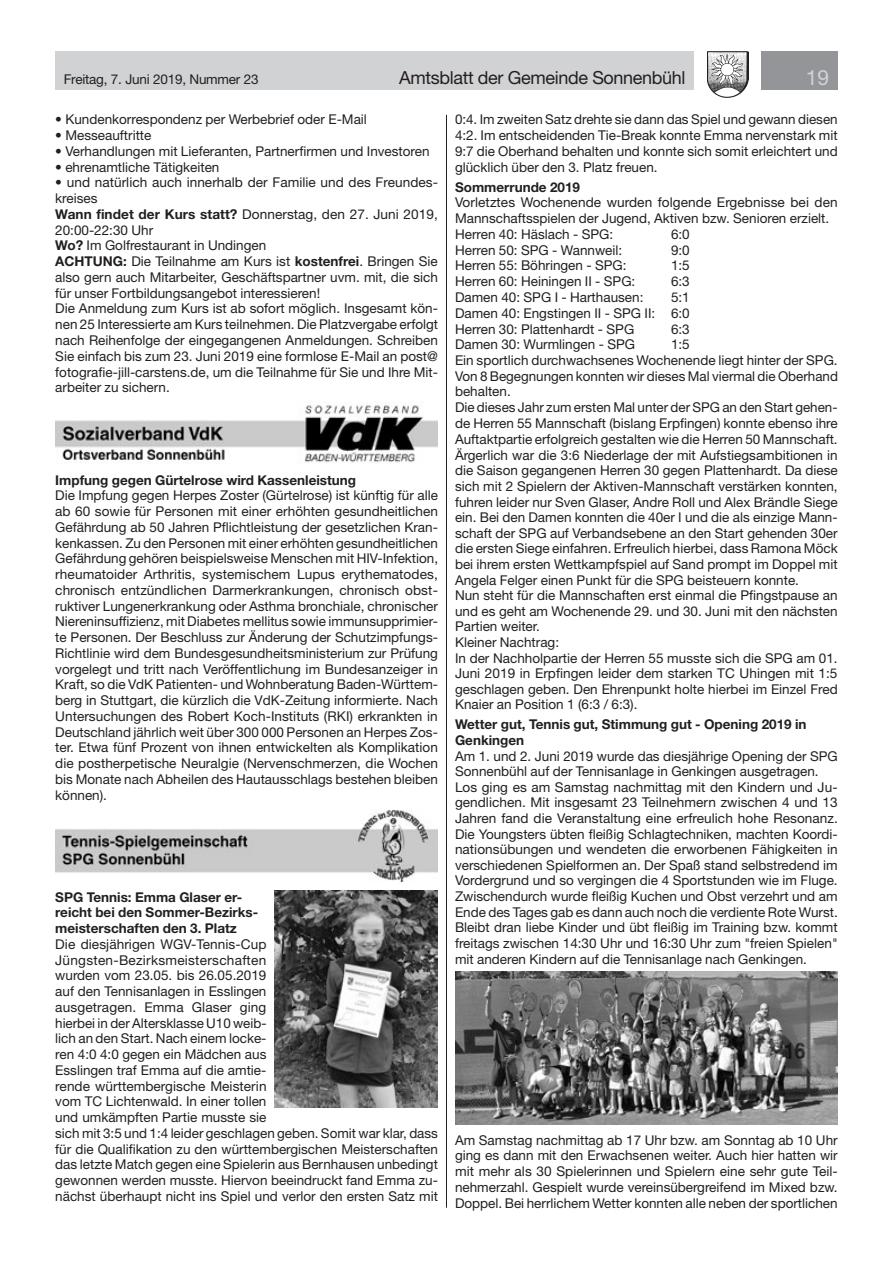
<style>
.page{position:relative;width:893px;height:1263px;background:#fff}
.page>*{position:absolute;margin:0;border:0;box-sizing:border-box;transform-origin:0 0}
.t1{font:21px "Helvetica Neue LT Std";color:#d1d2d4}
.t2{font:18px "Helvetica Neue LT Std";letter-spacing:-.02em;color:#231f20}
.t3{font:13.5px/15.8px "Helvetica Neue LT Std";color:#231f20}
.t4{font:700 13.5px/15.8px "Helvetica Neue LT Std";color:#231f20}
.s1{font-weight:700}
</style>
<div class="page">
<div style="left:55px;top:51px;width:639px;height:38px;background:#d1d2d4"></div>
<div style="left:761px;top:51px;width:77px;height:38px;background:#939598"></div>
<img style="left:707px;top:51px;width:41px;height:47px">
<img style="left:55px;top:403px;width:383px;height:60px">
<img style="left:55px;top:809px;width:383px;height:73px">
<img style="left:455px;top:971px;width:383px;height:153px">
<hr style="left:446px;top:115px;width:1px;height:1093px;background:#231f20">
<img style="left:275px;top:890px;width:163px;height:217px">
<p class="t3" style="left:64px;top:71px;width:196px">Freitag, 7. Juni 2019, Nummer 23</p>
<h2 class="t2" style="left:399px;top:67px;width:288px">Amtsblatt der Gemeinde Sonnenbühl</h2>
<h1 class="t1" style="left:806px;top:65px;width:25px">19</h1>
<p class="t3" style="left:55px;top:112px;width:313px">• Kundenkorrespondenz per Werbebrief oder E-Mail</p>
<p class="t3" style="left:55px;top:127px;width:98px">• Messeauftritte</p>
<p class="t3" style="left:55px;top:143px;width:376px">• Verhandlungen mit Lieferanten, Partnerfirmen und Investoren</p>
<p class="t3" style="left:55px;top:159px;width:166px">• ehrenamtliche Tätigkeiten</p>
<p class="t3" style="left:55px;top:175px;width:384px">• und natürlich auch innerhalb der Familie und des Freundes&shy;kreises<br><span class="s1">Wann findet der Kurs statt?</span> Donnerstag, den 27. Juni 2019, 20:00-22:30 Uhr<br><span class="s1">Wo?</span> Im Golfrestaurant in Undingen<br><span class="s1">ACHTUNG:</span> Die Teilnahme am Kurs ist <span class="s1">kostenfrei</span>. Bringen Sie also gern auch Mitarbeiter, Geschäftspartner uvm. mit, die sich für unser Fortbildungsangebot interessieren!<br>Die Anmeldung zum Kurs ist ab sofort möglich. Insgesamt kön&shy;nen 25 Interessierte am Kurs teilnehmen. Die Platzvergabe erfolgt nach Reihenfolge der eingegangenen Anmeldungen. Schreiben Sie einfach bis zum 23. Juni 2019 eine formlose E-Mail an post@ fotografie-jill-carstens.de, um die Teilnahme für Sie und Ihre Mit&shy;arbeiter zu sichern.</p>
<p class="t3" style="left:455px;top:112px;width:384px;text-align:justify">0:4. Im zweiten Satz drehte sie dann das Spiel und gewann diesen 4:2. Im entscheidenden Tie-Break konnte Emma nervenstark mit 9:7 die Oberhand behalten und konnte sich somit erleichtert und glücklich über den 3. Platz freuen.</p>
<p class="t4" style="left:455px;top:179px;width:127px">Sommerrunde 2019</p>
<p class="t3" style="left:455px;top:195px;width:384px">Vorletztes Wochenende wurden folgende Ergebnisse bei den<br>Mannschaftsspielen der Jugend, Aktiven bzw. Senioren erzielt.<br>Herren 40: Häslach - SPG:</p>
<p class="t3" style="left:671px;top:226px;width:20px">6:0</p>
<p class="t3" style="left:455px;top:242px;width:169px">Herren 50: SPG - Wannweil:</p>
<p class="t3" style="left:671px;top:242px;width:20px">9:0</p>
<p class="t3" style="left:455px;top:258px;width:173px">Herren 55: Böhringen - SPG:</p>
<p class="t3" style="left:671px;top:258px;width:20px">1:5</p>
<p class="t3" style="left:455px;top:273px;width:182px">Herren 60: Heiningen II - SPG:</p>
<p class="t3" style="left:671px;top:273px;width:20px">6:3</p>
<p class="t3" style="left:455px;top:289px;width:190px">Damen 40: SPG I - Harthausen:</p>
<p class="t3" style="left:455px;top:289px;width:236px;text-align:justify;text-indent:216px">5:1<br>Damen 40: Engstingen II - SPG II: 6:0<br>Herren 30: Plattenhardt - SPG</p>
<p class="t3" style="left:671px;top:321px;width:20px">6:3</p>
<p class="t3" style="left:455px;top:336px;width:182px">Damen 30: Wurmlingen - SPG</p>
<p class="t3" style="left:455px;top:336px;width:384px;text-indent:216px">1:5<br>Ein sportlich durchwachsenes Wochenende liegt hinter der SPG.<br>Von 8 Begegnungen konnten wir dieses Mal viermal die Oberhand behalten.<br>Die dieses Jahr zum ersten Mal unter der SPG an den Start gehen&shy;de Herren 55 Mannschaft (bislang Erpfingen) konnte ebenso ihre Auftaktpartie erfolgreich gestalten wie die Herren 50 Mannschaft.<br>Ärgerlich war die 3:6 Niederlage der mit Aufstiegsambitionen in die Saison gegangenen Herren 30 gegen Plattenhardt. Da diese sich mit 2 Spielern der Aktiven-Mannschaft verstärken konnten, fuhren leider nur Sven Glaser, Andre Roll und Alex Brändle Siege ein. Bei den Damen konnten die 40er I und die als einzige Mann&shy;schaft der SPG auf Verbandsebene an den Start gehenden 30er die ersten Siege einfahren. Erfreulich hierbei, dass Ramona Möck bei ihrem ersten Wettkampfspiel auf Sand prompt im Doppel mit Angela Felger einen Punkt für die SPG beisteuern konnte.<br>Nun steht für die Mannschaften erst einmal die Pfingstpause an und es geht am Wochenende 29. und 30. Juni mit den nächsten Partien weiter.<br>Kleiner Nachtrag:<br>In der Nachholpartie der Herren 55 musste sich die SPG am 01.<br>Juni 2019 in Erpfingen leider dem starken TC Uhingen mit 1:5 geschlagen geben. Den Ehrenpunkt holte hierbei im Einzel Fred Knaier an Position 1 (6:3 / 6:3).</p>
<p class="t4" style="left:455px;top:716px;width:353px">Wetter gut, Tennis gut, Stimmung gut - Opening 2019 in<br>Genkingen</p>
<p class="t3" style="left:455px;top:748px;width:384px">Am 1. und 2. Juni 2019 wurde das diesjährige Opening der SPG Sonnenbühl auf der Tennisanlage in Genkingen ausgetragen.<br>Los ging es am Samstag nachmittag mit den Kindern und Ju&shy;gendlichen. Mit insgesamt 23 Teilnehmern zwischen 4 und 13<br>Jahren fand die Veranstaltung eine erfreulich hohe Resonanz.<br>Die Youngsters übten fleißig Schlagtechniken, machten Koordi&shy;nationsübungen und wendeten die erworbenen Fähigkeiten in verschiedenen Spielformen an. Der Spaß stand selbstredend im Vordergrund und so vergingen die 4 Sportstunden wie im Fluge.<br>Zwischendurch wurde fleißig Kuchen und Obst verzehrt und am Ende des Tages gab es dann auch noch die verdiente Rote Wurst.<br>Bleibt dran liebe Kinder und übt fleißig im Training bzw. kommt freitags zwischen 14:30 Uhr und 16:30 Uhr zum "freien Spielen" mit anderen Kindern auf die Tennisanlage nach Genkingen.</p>
<p class="t4" style="left:55px;top:472px;width:302px">Impfung gegen Gürtelrose wird Kassenleistung</p>
<p class="t3" style="left:55px;top:487px;width:384px;text-align:justify">Die Impfung gegen Herpes Zoster (Gürtelrose) ist künftig für alle ab 60 sowie für Personen mit einer erhöhten gesundheitlichen Gefährdung ab 50 Jahren Pflichtleistung der gesetzlichen Kran&shy;kenkassen. Zu den Personen mit einer erhöhten gesundheitlichen Gefährdung gehören beispielsweise Menschen mit HIV-Infektion, rheumatoider Arthritis, systemischem Lupus erythematodes, chronisch entzündlichen Darmerkrankungen, chronisch obst&shy;ruktiver Lungenerkrankung oder Asthma bronchiale, chronischer Niereninsuffizienz, mit Diabetes mellitus sowie immunsupprimier&shy;te Personen. Der Beschluss zur Änderung der Schutzimpfungs-Richtlinie wird dem Bundesgesundheitsministerium zur Prüfung vorgelegt und tritt nach Veröffentlichung im Bundesanzeiger in Kraft, so die VdK Patienten- und Wohnberatung Baden-Württem&shy;berg in Stuttgart, die kürzlich die VdK-Zeitung informierte. Nach Untersuchungen des Robert Koch-Instituts (RKI) erkrankten in Deutschland jährlich weit über 300 000 Personen an Herpes Zos&shy;ter. Etwa fünf Prozent von ihnen entwickelten als Komplikation die postherpetische Neuralgie (Nervenschmerzen, die Wochen bis Monate nach Abheilen des Hautausschlags bestehen bleiben können).</p>
<p class="t4" style="left:55px;top:889px;width:205px">SPG Tennis: Emma Glaser er&shy;reicht bei den Sommer-Bezirks&shy;meisterschaften den 3. Platz</p>
<p class="t3" style="left:55px;top:936px;width:384px">Die diesjährigen WGV-Tennis-Cup Jüngsten-Bezirksmeisterschaften<br>wurden vom 23.05. bis 26.05.2019<br>auf den Tennisanlagen in Esslingen<br>ausgetragen. Emma Glaser ging<br>hierbei in der Altersklasse U10 weib-<br>lich an den Start. Nach einem locke-<br>ren 4:0 4:0 gegen ein Mädchen aus<br>Esslingen traf Emma auf die amtie-<br>rende württembergische Meisterin<br>vom TC Lichtenwald. In einer tollen<br>und umkämpften Partie musste sie<br>sich mit 3:5 und 1:4 leider geschlagen geben. Somit war klar, dass für die Qualifikation zu den württembergischen Meisterschaften das letzte Match gegen eine Spielerin aus Bernhausen unbedingt gewonnen werden musste. Hiervon beeindruckt fand Emma zu&shy;nächst überhaupt nicht ins Spiel und verlor den ersten Satz mit</p>
<p class="t3" style="left:455px;top:1132px;width:384px;text-align:justify">Am Samstag nachmittag ab 17 Uhr bzw. am Sonntag ab 10 Uhr ging es dann mit den Erwachsenen weiter. Auch hier hatten wir mit mehr als 30 Spielerinnen und Spielern eine sehr gute Teil&shy;nehmerzahl. Gespielt wurde vereinsübergreifend im Mixed bzw.<br>Doppel. Bei herrlichem Wetter konnten alle neben der sportlichen</p>
</div>
